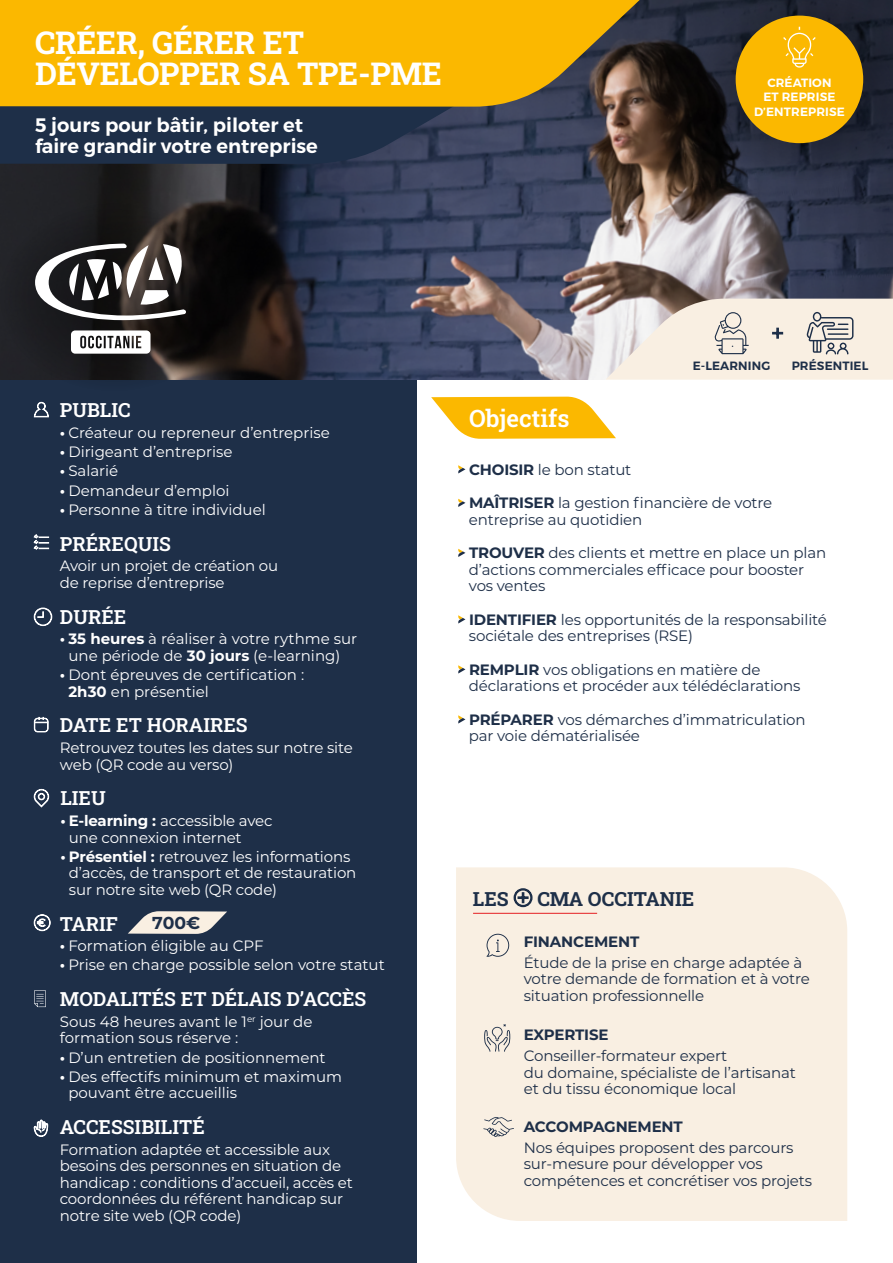
<style>
.page{position:relative;width:893px;height:1263px;background:#fff}
.page>*{position:absolute;margin:0;border:0;box-sizing:border-box;transform-origin:0 0}
.t1{font:31.5px/31.5px "Roboto Slab";letter-spacing:-.01em;color:#fff}
.t2{font:24px "Roboto Slab";color:#fff}
.t3{font:19.5px "Roboto Slab";color:#fff}
.t4{font:600 19.5px/21px "Montserrat";color:#fff}
.t5{font:19.5px "Roboto Slab";color:#1e2f48}
.t6{font:700 17.25px "Montserrat";color:#1e2f48}
.t7{font:15px/16.5px "Montserrat";letter-spacing:-.01em;color:#fff}
.t8{font:15px/16.5px "Montserrat";letter-spacing:-.01em;color:#1e2f48}
.t9{font:700 15px "Montserrat";letter-spacing:-.01em;color:#1e2f48}
.t10{font:600 12px/14.4px "Montserrat";letter-spacing:.01em;color:#fff;text-align:center}
.t11{font:600 12px "Montserrat";letter-spacing:.01em;color:#1e2f48}
.s1{font-weight:700}
</style>
<div class="page">
<div style="left:0;top:377px;width:417px;height:886px;background:#1e2f48"></div>
<img style="left:0;top:0;width:893px;height:380px">
<svg style="left:458px;top:465px;width:7px;height:8px"></svg>
<svg style="left:458px;top:499px;width:7px;height:8px"></svg>
<svg style="left:458px;top:549px;width:7px;height:8px"></svg>
<svg style="left:458px;top:615px;width:7px;height:8px"></svg>
<svg style="left:458px;top:665px;width:7px;height:8px"></svg>
<svg style="left:458px;top:715px;width:7px;height:8px"></svg>
<svg style="left:431px;top:396px;width:185px;height:43px"></svg>
<svg style="left:0;top:107px;width:457px;height:57px;background:#21314a"></svg>
<svg style="left:0;top:0;width:641px;height:107px;background:#e9ac07"></svg>
<svg style="left:0;top:203px;width:229px;height:188px;background:#1b1a1c"></svg>
<svg style="left:71px;top:330px;width:80px;height:24px"></svg>
<svg style="left:35px;top:244px;width:151px;height:76px"></svg>
<svg style="left:34px;top:534px;width:15px;height:16px"></svg>
<svg style="left:34px;top:402px;width:15px;height:16px"></svg>
<svg style="left:34px;top:1119px;width:14px;height:18px"></svg>
<svg style="left:34px;top:789px;width:15px;height:18px"></svg>
<svg style="left:34px;top:607px;width:18px;height:19px"></svg>
<svg style="left:34px;top:717px;width:14px;height:15px"></svg>
<svg style="left:34px;top:914px;width:17px;height:17px"></svg>
<svg style="left:128px;top:911px;width:99px;height:23px"></svg>
<svg style="left:34px;top:990px;width:12px;height:17px"></svg>
<div style="left:456px;top:867px;width:391px;height:354px;background:#f9efe2"></div>
<svg style="left:483px;top:1117px;width:31px;height:20px"></svg>
<svg style="left:486px;top:934px;width:23px;height:23px"></svg>
<hr style="left:473px;top:913px;width:124px;height:1px;background:#e84242">
<svg style="left:513px;top:887px;width:20px;height:21px"></svg>
<svg style="left:484px;top:1024px;width:26px;height:28px"></svg>
<svg style="left:694px;top:0;width:199px;height:184px;background:#6c5821"></svg>
<svg style="left:605px;top:298px;width:288px;height:82px;background:#ebe3d9"></svg>
<h1 class="t1" style="left:35px;top:26px;width:408px">CRÉER, GÉRER ET<br>DÉVELOPPER SA TPE-PME</h1>
<h3 class="t4" style="left:35px;top:115px;width:284px">5 jours pour bâtir, piloter et faire grandir votre entreprise</h3>
<p class="t10" style="left:754px;top:75px;width:92px">CRÉATION<br>ET REPRISE<br>D’ENTREPRISE</p>
<h3 class="t3" style="left:60px;top:397px;width:72px">PUBLIC</h3>
<p class="t7" style="left:60px;top:424px;width:271px"><span class="s1">•</span> Créateur ou repreneur d’entreprise</p>
<p class="t7" style="left:60px;top:443px;width:174px"><span class="s1">•</span> Dirigeant d’entreprise</p>
<p class="t7" style="left:60px;top:462px;width:60px"><span class="s1">•</span> Salarié</p>
<p class="t7" style="left:60px;top:481px;width:171px"><span class="s1">•</span> Demandeur d’emploi</p>
<p class="t7" style="left:60px;top:501px;width:207px"><span class="s1">•</span> Personne à titre individuel</p>
<h3 class="t3" style="left:60px;top:530px;width:113px">PRÉREQUIS</h3>
<p class="t7" style="left:60px;top:557px;width:220px">Avoir un projet de création ou de reprise d’entreprise</p>
<h3 class="t3" style="left:60px;top:603px;width:68px">DURÉE</h3>
<p class="t7" style="left:60px;top:630px;width:299px;text-align:center"><span class="s1">• 35 heures</span> à réaliser à votre rythme sur une période de <span class="s1">30 jours</span> (e-learning)</p>
<p class="t7" style="left:68px;top:666px;width:237px;text-indent:-9px"><span class="s1">•</span> Dont épreuves de certification :<br><span class="s1">2h30</span> en présentiel</p>
<h3 class="t3" style="left:60px;top:712px;width:189px">DATE ET HORAIRES</h3>
<p class="t7" style="left:60px;top:739px;width:294px">Retrouvez toutes les dates sur notre site web (QR code au verso)</p>
<h3 class="t3" style="left:60px;top:785px;width:47px">LIEU</h3>
<p class="t7" style="left:69px;top:812px;width:205px;text-indent:-9px"><span class="s1">• E-learning :</span> accessible avec une connexion internet</p>
<p class="t7" style="left:69px;top:848px;width:289px;text-indent:-9px"><span class="s1">• Présentiel :</span> retrouvez les informations d’accès, de transport et de restauration sur notre site web (QR code)</p>
<h3 class="t3" style="left:60px;top:910px;width:59px">TARIF</h3>
<p class="t7" style="left:60px;top:937px;width:205px"><span class="s1">•</span> Formation éligible au CPF</p>
<p class="t7" style="left:60px;top:956px;width:326px"><span class="s1">•</span> Prise en charge possible selon votre statut</p>
<p class="t6" style="left:152px;top:911px;width:49px">700€</p>
<h3 class="t3" style="left:60px;top:986px;width:308px">MODALITÉS ET DÉLAIS D’ACCÈS</h3>
<p class="t7" style="left:60px;top:1013px;width:254px">Sous 48 heures avant le 1<sup>er</sup> jour de formation sous réserve :</p>
<p class="t7" style="left:60px;top:1048px;width:267px"><span class="s1">•</span> D’un entretien de positionnement</p>
<p class="t7" style="left:68px;top:1068px;width:275px;text-indent:-9px"><span class="s1">•</span> Des effectifs minimum et maximum pouvant être accueillis</p>
<h3 class="t3" style="left:60px;top:1114px;width:147px">ACCESSIBILITÉ</h3>
<p class="t7" style="left:60px;top:1141px;width:295px">Formation adaptée et accessible aux besoins des personnes en situation de handicap : conditions d’accueil, accès et coordonnées du référent handicap sur notre site web (QR code)</p>
<h2 class="t2" style="left:469px;top:401px;width:102px">Objectifs</h2>
<p class="t11" style="left:693px;top:359px;width:79px">E-LEARNING</p>
<p class="t11" style="left:792px;top:359px;width:78px">PRÉSENTIEL</p>
<p class="t8" style="left:469px;top:460px;width:164px"><span class="s1">CHOISIR</span> le bon statut</p>
<p class="t8" style="left:469px;top:494px;width:305px"><span class="s1">MAÎTRISER</span> la gestion financière de votre entreprise au quotidien</p>
<p class="t8" style="left:469px;top:544px;width:359px"><span class="s1">TROUVER</span> des clients et mettre en place un plan d’actions commerciales efficace pour booster vos ventes</p>
<p class="t8" style="left:469px;top:610px;width:360px"><span class="s1">IDENTIFIER</span> les opportunités de la responsabilité sociétale des entreprises (RSE)</p>
<p class="t8" style="left:469px;top:660px;width:333px"><span class="s1">REMPLIR</span> vos obligations en matière de déclarations et procéder aux télédéclarations</p>
<p class="t8" style="left:469px;top:710px;width:338px"><span class="s1">PRÉPARER</span> vos démarches d’immatriculation par voie dématérialisée</p>
<h3 class="t5" style="left:473px;top:885px;width:37px">LES</h3>
<h3 class="t5" style="left:537px;top:885px;width:158px">CMA OCCITANIE</h3>
<p class="t9" style="left:524px;top:931px;width:117px">FINANCEMENT</p>
<p class="t8" style="left:524px;top:954px;width:288px">Étude de la prise en charge adaptée à votre demande de formation et à votre situation professionnelle</p>
<p class="t9" style="left:524px;top:1024px;width:86px">EXPERTISE</p>
<p class="t8" style="left:524px;top:1047px;width:274px">Conseiller-formateur expert<br>du domaine, spécialiste de l’artisanat et du tissu économique local</p>
<p class="t9" style="left:524px;top:1116px;width:161px">ACCOMPAGNEMENT</p>
<p class="t8" style="left:524px;top:1138px;width:290px">Nos équipes proposent des parcours sur-mesure pour développer vos compétences et concrétiser vos projets</p>
</div>
